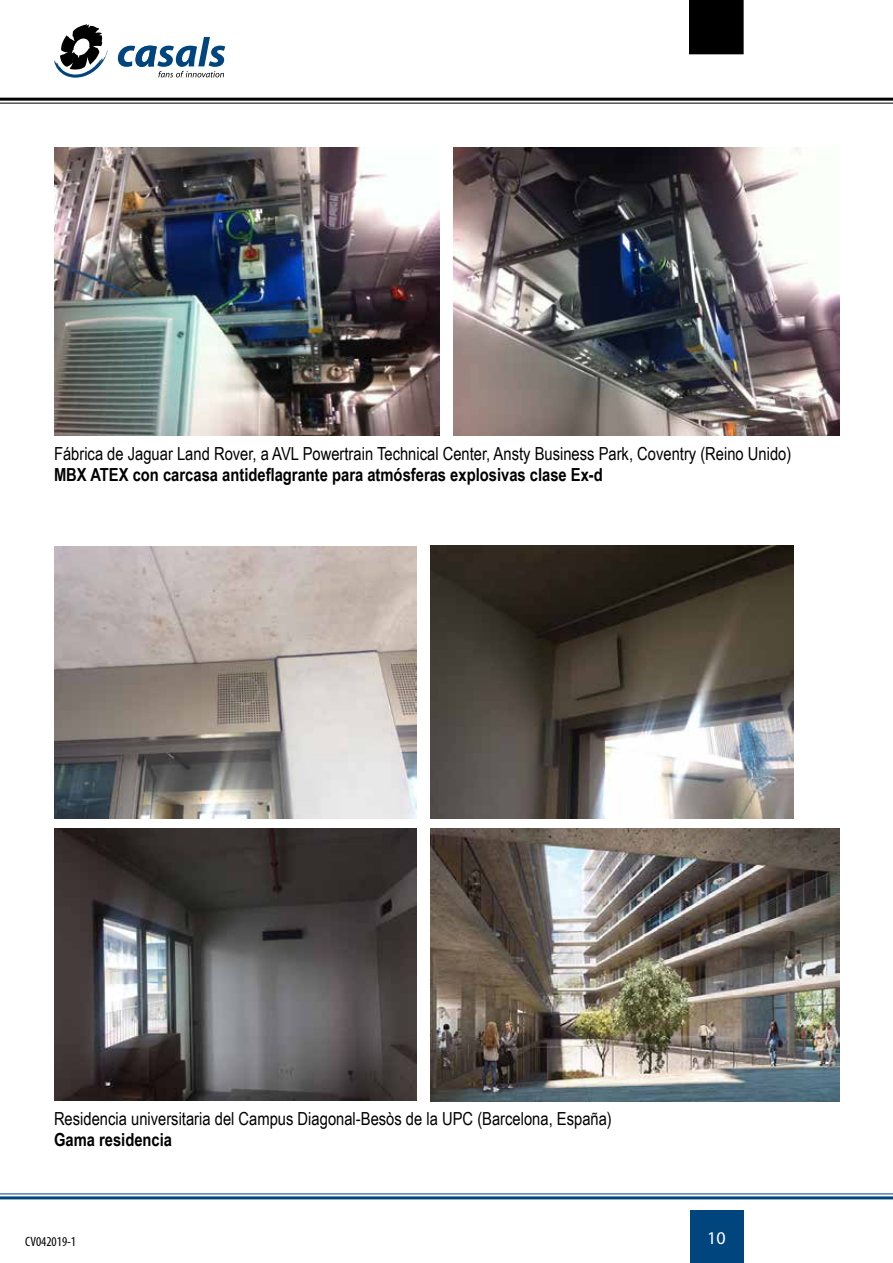
<style>
.page{position:relative;width:893px;height:1263px;background:#fff}
.page>*{position:absolute;margin:0;border:0;box-sizing:border-box;transform-origin:0 0}
.t1{font:18px "Arial Narrow";color:#000}
.t2{font:700 18px "Arial Narrow";color:#000}
.t3{font:18px "Myriad";color:#fff}
.t4{font:condensed 13.5px "Myriad";color:#000}
</style>
<div class="page">
<svg style="left:118px;top:37px;width:107px;height:40px"></svg>
<svg style="left:54px;top:24px;width:54px;height:54px"></svg>
<div style="left:689px;top:0;width:54px;height:54px;background:#000"></div>
<div style="left:690px;top:1210px;width:53px;height:53px;background:#00457d"></div>
<hr style="left:0;top:98px;width:893px;height:3px;background:#000">
<hr style="left:0;top:103px;width:893px;height:1px;background:#000">
<hr style="left:0;top:1193px;width:893px;height:1px;background:#00457d">
<hr style="left:0;top:1196px;width:893px;height:3px;background:#00457d">
<img style="left:54px;top:147px;width:386px;height:288px">
<img style="left:454px;top:147px;width:385px;height:288px">
<img style="left:54px;top:547px;width:362px;height:271px">
<img style="left:54px;top:829px;width:362px;height:271px">
<img style="left:430px;top:546px;width:364px;height:272px">
<img style="left:430px;top:829px;width:409px;height:272px">
<p class="t1" style="left:54px;top:440px;width:739px">Fábrica de Jaguar Land Rover, a AVL Powertrain Technical Center, Ansty Business Park, Coventry (Reino Unido)</p>
<p class="t2" style="left:54px;top:461px;width:550px">MBX ATEX con carcasa antideflagrante para atmósferas explosivas clase Ex-d</p>
<p class="t1" style="left:54px;top:1105px;width:559px">Residencia universitaria del Campus Diagonal-Besòs de la UPC (Barcelona, España)</p>
<p class="t2" style="left:54px;top:1126px;width:120px">Gama residencia</p>
<p class="t4" style="left:25px;top:1234px;width:52px">CV042019-1</p>
<p class="t3" style="left:707px;top:1228px;width:20px">10</p>
</div>
